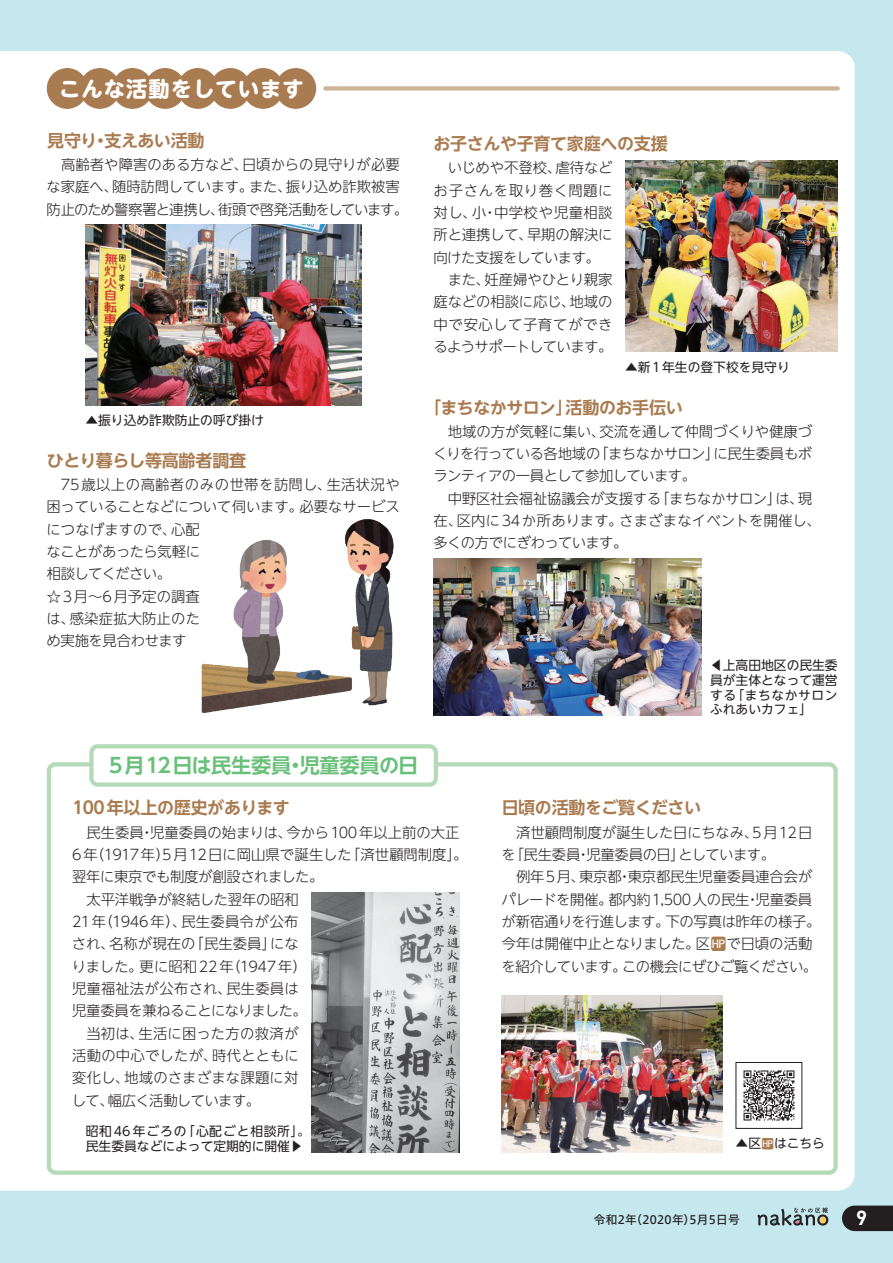
<style>
.page{position:relative;width:893px;height:1263px;background:#c5e8ee}
.page>*{position:absolute;margin:0;border:0;box-sizing:border-box;transform-origin:0 0}
._2_見出し{font:700 21.3px "UD Shin M Go Pr 6";letter-spacing:.05em;color:#fff}
.t1{font:700 20.25px "UD Shin Go NT Pr 6 N De";letter-spacing:-.015em;color:#68c079}
.t2{font:700 20.25px "DIN";color:#fff}
.本文{font:700 16.95px "UD Shin Go NT Pr 6 N De";letter-spacing:-.02em;color:#a97b50}
.t3{font:300 14.4px/22.4px "UD Shin Go NT Pr 6 N";letter-spacing:-.01em;color:#231f20;text-align:justify}
.t4{font:300 14.4px/22.4px "UD Shin Go NT Pr 6 N";letter-spacing:-.03em;color:#231f20}
.写真キャプ{font:12.75px/14.9px "UD Shin Go NT Pr 6 N";color:#231f20;text-align:justify}
.t5{font:11.7px "Hiragino UD Sans F Std W5";letter-spacing:.025em;color:#231f20}
.t6{font:condensed 11.7px "Univers";color:#fff;scale:1.11 1}
.t7{font:condensed 9.3px "Univers";color:#fff;scale:1.11 1}
</style>
<div class="page">
<svg style="left:842px;top:1205px;width:51px;height:26px"></svg>
<svg style="left:758px;top:1207px;width:70px;height:18px"></svg>
<div style="left:0;top:51px;width:855px;height:1140px;background:#fff"></div>
<div style="left:47px;top:68px;width:41px;height:41px;background:#a97b50;border-radius:50%"></div>
<div style="left:79px;top:68px;width:41px;height:41px;background:#a97b50;border-radius:50%"></div>
<div style="left:112px;top:68px;width:41px;height:41px;background:#a97b50;border-radius:50%"></div>
<div style="left:145px;top:68px;width:41px;height:41px;background:#a97b50;border-radius:50%"></div>
<div style="left:177px;top:68px;width:41px;height:41px;background:#a97b50;border-radius:50%"></div>
<div style="left:210px;top:68px;width:41px;height:41px;background:#a97b50;border-radius:50%"></div>
<div style="left:243px;top:68px;width:41px;height:41px;background:#a97b50;border-radius:50%"></div>
<div style="left:275px;top:68px;width:41px;height:41px;background:#a97b50;border-radius:50%"></div>
<div style="left:49px;top:764px;width:787px;height:408px;background:#fff;border-radius:6px"></div>
<div style="left:47px;top:762px;width:791px;height:413px;border:4px solid #b4dbb8;border-radius:6px"></div>
<div style="left:91px;top:746px;width:345px;height:38px;background:#fff;border-radius:6px"></div>
<div style="left:89px;top:744px;width:349px;height:43px;border:4px solid #b4dbb8;border-radius:6px"></div>
<img style="left:85px;top:225px;width:276px;height:180px">
<img style="left:434px;top:559px;width:268px;height:157px">
<img style="left:625px;top:160px;width:213px;height:192px">
<img style="left:200px;top:515px;width:212px;height:200px">
<div style="left:711px;top:936px;width:15px;height:15px;background:#a97b50;border-radius:2px"></div>
<img style="left:311px;top:892px;width:148px;height:260px">
<div style="left:325px;top:86px;width:513px;height:5px;background:#ceb398"></div>
<img style="left:743px;top:1070px;width:52px;height:51px">
<div style="left:736px;top:1062px;width:66px;height:67px;border:1px solid #231f20"></div>
<div style="left:762px;top:1138px;width:11px;height:11px;background:#a97b50;border-radius:2px"></div>
<img style="left:502px;top:995px;width:221px;height:157px">
<p class="_2_見出し" style="left:59px;top:70px;width:246px">こんな活動をしています</p>
<p class="本文" style="left:47px;top:127px;width:159px">見守り・支えあい活動</p>
<p class="t3" style="left:47px;top:153px;width:363px;text-align:center">高齢者や障害のある方など、日頃からの見守りが必要<br>な家庭へ、随時訪問しています。また、振り込め詐欺被害防止のため警察署と連携し、街頭で啓発活動をしています。</p>
<p class="写真キャプ" style="left:85px;top:412px;width:180px">▲振り込め詐欺防止の呼び掛け</p>
<p class="本文" style="left:47px;top:447px;width:201px">ひとり暮らし等高齢者調査</p>
<p class="t3" style="left:46px;top:473px;width:355px;text-align:left;text-indent:15px">75歳以上の高齢者のみの世帯を訪問し、生活状況や困っていることなどについて伺います。必要なサービスにつなげますので、心配<br>なことがあったら気軽に<br>相談してください。</p>
<p class="t3" style="left:46px;top:584px;width:155px">☆3月〜6月予定の調査は、感染症拡大防止のため実施を見合わせます</p>
<p class="t1" style="left:109px;top:749px;width:311px">5月12日は民生委員・児童委員の日</p>
<p class="本文" style="left:72px;top:794px;width:219px">100年以上の歴史があります</p>
<p class="本文" style="left:433px;top:130px;width:236px">お子さんや子育て家庭への支援</p>
<p class="t3" style="left:433px;top:156px;width:181px;text-indent:14px">いじめや不登校、虐待などお子さんを取り巻く問題に対し、小・中学校や児童相談所と連携して、早期の解決に向けた支援をしています。</p>
<p class="t3" style="left:433px;top:268px;width:181px;text-indent:14px">また、妊産婦やひとり親家庭などの相談に応じ、地域の中で安心して子育てができるようサポートしています。</p>
<p class="写真キャプ" style="left:625px;top:359px;width:166px">▲新1年生の登下校を見守り</p>
<p class="本文" style="left:424px;top:393px;width:260px">「まちなかサロン」活動のお手伝い</p>
<p class="t3" style="left:433px;top:420px;width:380px;text-indent:15px">地域の方が気軽に集い、交流を通して仲間づくりや健康づくりを行っている各地域の「まちなかサロン」に民生委員もボランティアの一員として参加しています。</p>
<p class="t3" style="left:434px;top:486px;width:389px;text-align:left;text-indent:14px">中野区社会福祉協議会が支援する「まちなかサロン」は、現在、区内に34か所あります。さまざまなイベントを開催し、多くの方でにぎわっています。</p>
<p class="写真キャプ" style="left:710px;top:657px;width:129px">◀︎上高田地区の民生委員が主体となって運営する「まちなかサロンふれあいカフェ」</p>
<p class="本文" style="left:502px;top:794px;width:201px">日頃の活動をご覧ください</p>
<p class="t3" style="left:72px;top:820px;width:397px;text-align:left;text-indent:14px">民生委員・児童委員の始まりは、今から100年以上前の大正<br>6年（1917年）5月12日に岡山県で誕生した「済世顧問制度」。翌年に東京でも制度が創設されました。</p>
<p class="t3" style="left:72px;top:887px;width:237px;text-align:center">太平洋戦争が終結した翌年の昭和<br>21年（1946年）、民生委員令が公布され、名称が現在の「民生委員」になりました。更に昭和22年（1947年）児童福祉法が公布され、民生委員は児童委員を兼ねることになりました。</p>
<p class="t3" style="left:72px;top:1021px;width:229px;text-indent:15px">当初は、生活に困った方の救済が活動の中心でしたが、時代とともに変化し、地域のさまざまな課題に対して、幅広く活動しています。</p>
<p class="写真キャプ" style="left:86px;top:1123px;width:226px">昭和46年ごろの「心配ごと相談所」。民生委員などによって定期的に開催▶</p>
<p class="t3" style="left:501px;top:820px;width:313px;text-indent:15px">済世顧問制度が誕生した日にちなみ、5月12日を「民生委員・児童委員の日」としています。</p>
<p class="t3" style="left:502px;top:865px;width:321px;text-align:left;text-indent:14px">例年5月、東京都・東京都民生児童委員連合会がパレードを開催。都内約1,500人の民生・児童委員が新宿通りを行進します。下の写真は昨年の様子。今年は開催中止となりました。区</p>
<p class="t4" style="left:501px;top:932px;width:317px;text-indent:225px">で日頃の活動を紹介しています。この機会にぜひご覧ください。</p>
<p class="t6" style="left:711px;top:936px;width:14px">HP</p>
<p class="写真キャプ" style="left:736px;top:1136px;width:27px">▲区</p>
<p class="t7" style="left:762px;top:1138px;width:11px">HP</p>
<p class="写真キャプ" style="left:774px;top:1136px;width:53px">はこちら</p>
<p class="t5" style="left:594px;top:1211px;width:148px">令和2年（2020年）5月5日号</p>
<h2 class="t2" style="left:856px;top:1205px;width:12px">9</h2>
</div>
